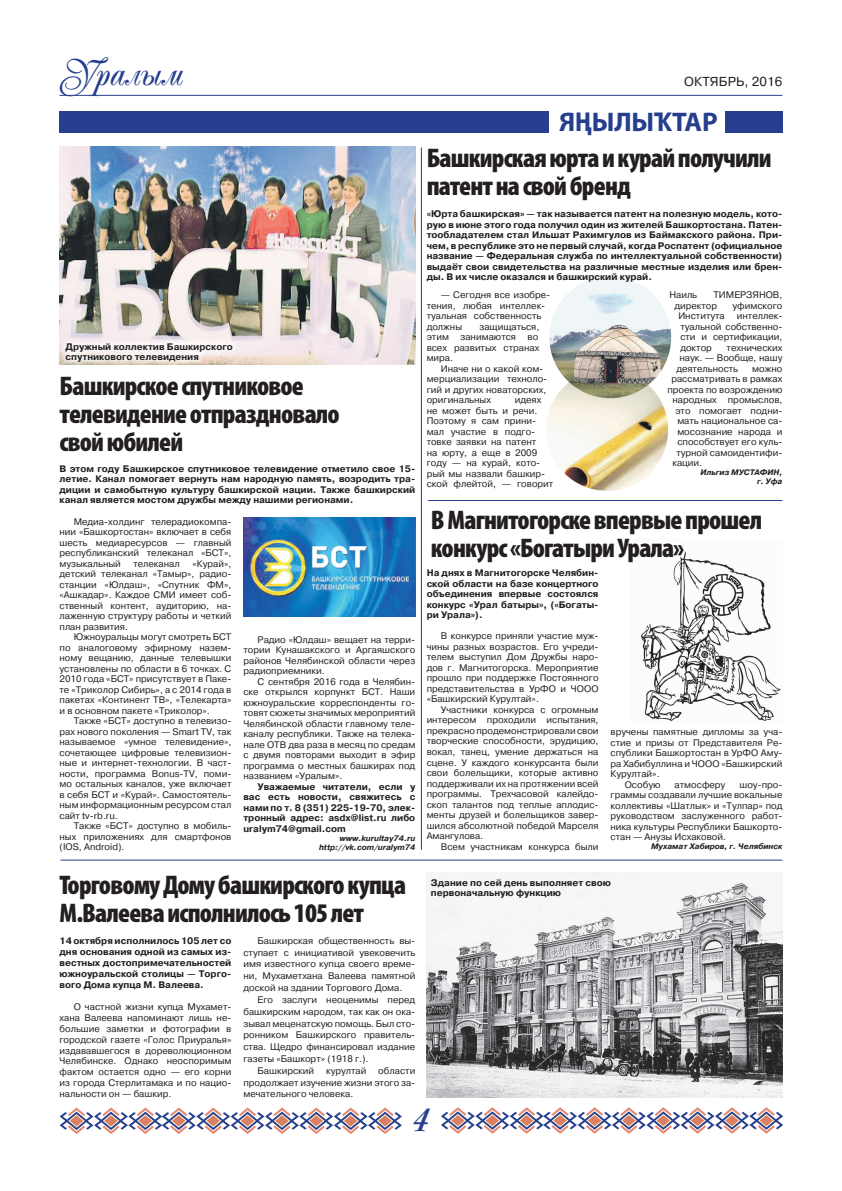
<style>
.page{position:relative;width:842px;height:1191px;background:#fff}
.page>*{position:absolute;margin:0;border:0;box-sizing:border-box;transform-origin:0 0}
.t1{font:46px "Popular Script";color:#253f8e}
.t2{font:42.1px "Popular Script";color:#253f8e}
.t3{font:900 condensed 27px/28px "Myriad Pro";letter-spacing:-.03em;color:#231f20}
.t4{font:700 27px "Myriad Pro";letter-spacing:-.01em;color:#253f8e}
.t5{font:13px "Pragmatica";letter-spacing:.01em;color:#231f20}
.t6{font:9.5px/10.5px "Pragmatica";color:#231f20;text-align:justify}
.t7{font:700 9.5px/10.5px "Pragmatica";color:#231f20;text-align:justify}
.t8{font:italic 700 8px/9px "Pragmatica";color:#231f20;text-align:right}
.s1{font-family:"Pragmatica Cond";font-size:26.4px}
</style>
<div class="page">
<hr style="left:60px;top:95px;width:722px;height:1px;background:#253f8e">
<svg style="left:441px;top:1107px;width:342px;height:26px"></svg>
<svg style="left:60px;top:1107px;width:342px;height:27px"></svg>
<div style="left:60px;top:111px;width:489px;height:22px;background:#253f8e"></div>
<div style="left:725px;top:111px;width:57px;height:22px;background:#253f8e"></div>
<img style="left:60px;top:147px;width:355px;height:217px">
<img style="left:427px;top:872px;width:355px;height:225px">
<img style="left:546px;top:369px;width:122px;height:122px;border-radius:61px">
<img style="left:549px;top:276px;width:122px;height:122px;border-radius:61px">
<hr style="left:428px;top:500px;width:354px;height:1px;background:#253f8e">
<hr style="left:60px;top:859px;width:722px;height:1px;background:#253f8e">
<hr style="left:421px;top:148px;width:1px;height:701px;background:#253f8e">
<img style="left:243px;top:518px;width:172px;height:98px">
<img style="left:641px;top:559px;width:140px;height:162px">
<svg style="left:641px;top:544px;width:47px;height:22px"></svg>
<svg style="left:59px;top:335px;width:234px;height:30px"></svg>
<h2 class="t2" style="left:60px;top:51px;width:126px">Уралым</h2>
<p class="t7" style="left:66px;top:341px;width:169px">Дружный коллектив Башкирского спутникового телевидения</p>
<h3 class="t3" style="left:60px;top:372px;width:282px">Башкирское спутниковое телевидение отпраздновало свой юбилей</h3>
<p class="t7" style="left:60px;top:463px;width:357px">В этом году Башкирское спутниковое телевидение отметило свое 15- летие. Канал помогает вернуть нам народную память, возродить тра&shy;диции и самобытную культуру башкирской нации. Также башкирский канал является мостом дружбы между нашими регионами.</p>
<p class="t6" style="left:60px;top:516px;width:173px;text-indent:14px">Медиа-холдинг телерадиокомпа&shy;нии «Башкортостан» включает в себя шесть медиаресурсов — главный республиканский телеканал «БСТ», музыкальный</p>
<p class="t6" style="left:60px;top:558px;width:173px;text-indent:133px">«Курай», детский телеканал «Тамыр», радио&shy;станции «Юлдаш», «Спутник ФМ», «Ашкадар». Каждое СМИ имеет соб&shy;ственный контент, аудиторию, на&shy;лаженную структуру работы и четкий план развития.</p>
<p class="t6" style="left:60px;top:632px;width:173px;text-indent:14px">Южноуральцы могут смотреть БСТ по аналоговому эфирному назем&shy;ному вещанию, данные телевышки установлены по области в 6 точках. С 2010 года «БСТ» присутствует в Паке&shy;те «Триколор Сибирь», а с 2014 года в пакетах «Континент ТВ», «Телекарта» и в основном пакете «Триколор».</p>
<p class="t6" style="left:60px;top:716px;width:173px;text-indent:14px">Также «БСТ» доступно в телевизо&shy;рах нового поколения — Smart TV, так называемое «умное телевидение», сочетающее цифровые телевизион&shy;ные и интернет-технологии. В част&shy;ности, программа Bonus-TV, поми&shy;мо остальных каналов, уже включает в себя БСТ и «Курай». Самостоятель&shy;ным информационным ресурсом стал сайт tv-rb.ru.</p>
<p class="t6" style="left:60px;top:821px;width:173px;text-indent:14px">Также «БСТ» доступно в мобиль&shy;ных приложениях для смартфонов (IOS, Android).</p>
<p class="t6" style="left:133px;top:558px;width:48px">телеканал</p>
<p class="t6" style="left:243px;top:634px;width:173px;text-indent:14px">Радио «Юлдаш» вещает на терри&shy;тории Кунашакского и Аргаяшского районов Челябинской области через радиоприемники.</p>
<p class="t6" style="left:243px;top:676px;width:173px;text-indent:14px">С сентября 2016 года в Челябин&shy;ске открылся корпункт БСТ. Наши южноуральские корреспонденты го&shy;товят сюжеты значимых мероприятий Челябинской области главному теле&shy;каналу республики. Также на телека&shy;нале ОТВ два раза в месяц по средам с двумя повторами выходит в эфир программа о местных башкирах под названием «Уралым».</p>
<p class="t7" style="left:243px;top:781px;width:173px;text-indent:14px">Уважаемые читатели, если у вас есть новости, свяжитесь с нами по т. 8 (351) 225-19-70, элек&shy;тронный адрес: asdx@list.ru либо uralym74@gmail.com</p>
<p class="t8" style="left:319px;top:833px;width:98px">www.kurultay74.ru http://vk.com/uralym74</p>
<h3 class="t3" style="left:60px;top:871px;width:348px">Торговому Дому башкирского купца<br>М.Валеева исполнилось 105 лет</h3>
<p class="t7" style="left:60px;top:935px;width:173px;line-height:11px">14 октября исполнилось 105 лет со дня основания одной из самых из&shy;вестных достопримечательностей южноуральской столицы — Торго&shy;вого Дома купца М. Валеева.</p>
<p class="t6" style="left:60px;top:1001px;width:173px;line-height:11px;text-indent:14px">О частной жизни купца Мухамет&shy;хана Валеева напоминают лишь не&shy;большие заметки и фотографии в городской газете «Голос Приуралья» издававшегося в дореволюционном Челябинске. Однако неоспоримым фактом остается одно — его корни из города Стерлитамака и по нацио&shy;нальности он — башкир.</p>
<p class="t6" style="left:243px;top:935px;width:173px;line-height:11.8px;text-indent:14px">Башкирская общественность вы&shy;ступает с инициативой увековечить имя известного купца своего време&shy;ни, Мухаметхана Валеева памятной доской на здании Торгового Дома.</p>
<p class="t6" style="left:243px;top:994px;width:173px;line-height:11.8px;text-indent:14px">Его заслуги неоценимы перед башкирским народом, так как он ока&shy;зывал меценатскую помощь. Был сто&shy;ронником Башкирского правитель&shy;ства. Щедро финансировал издание газеты «Башкорт» (1918 г.).</p>
<p class="t6" style="left:243px;top:1064px;width:173px;line-height:11.8px;text-indent:14px">Башкирский курултай области продолжает изучение жизни этого за&shy;мечательного человека.</p>
<h3 class="t5" style="left:684px;top:74px;width:100px">окТЯБРЬ, 2016</h3>
<h3 class="t4" style="left:559px;top:104px;width:160px">я<span class="s1">Ң</span>ылы<span class="s1">Ҡ</span>тар</h3>
<h3 class="t3" style="left:427px;top:145px;width:346px">Башкирская юрта и курай получили патент на свой бренд</h3>
<p class="t7" style="left:427px;top:209px;width:357px">«Юрта башкирская» — так называется патент на полезную модель, кото&shy;рую в июне этого года получил один из жителей Башкортостана. Патен&shy;тообладателем стал Ильшат Рахимгулов из Баймакского района. При&shy;чем, в республике это не первый случай, когда Роспатент (официальное название — Федеральная служба по интеллектуальной собственности) выдаёт свои свидетельства на различные местные изделия или брен&shy;ды. В их числе оказался и башкирский курай.</p>
<p class="t6" style="left:427px;top:290px;width:125px;text-align:left;text-indent:14px">— Сегодня все изобре&shy;тения, любая интеллек&shy;туальная собственность должны</p>
<p class="t6" style="left:427px;top:321px;width:114px;text-indent:53px">защищаться, этим занимаются во всех развитых странах мира.</p>
<p class="t6" style="left:427px;top:363px;width:122px;text-align:left;text-indent:14px">Иначе ни о какой ком&shy;мерциализации техноло&shy;гий и других новаторских, оригинальных</p>
<p class="t6" style="left:427px;top:395px;width:128px;text-align:left;text-indent:88px">идеях не может быть и речи.<br>Поэтому я сам прини&shy;мал участие в подго&shy;товке заявки на патент<br>на юрту, а еще в 2009 году — на курай, кото&shy;рый мы назвали башкир&shy;ской флейтой, — говорит</p>
<p class="t6" style="left:674px;top:290px;width:110px;text-indent:39px">ТИМЕРЗЯНОВ, директор</p>
<p class="t6" style="left:669px;top:290px;width:29px">Наиль</p>
<p class="t6" style="left:732px;top:300px;width:51px">уфимского</p>
<p class="t6" style="left:678px;top:311px;width:48px">Института</p>
<p class="t6" style="left:680px;top:311px;width:104px;text-indent:56px">интеллек&shy;туальной собственно&shy;сти и сертификации, доктор</p>
<p class="t6" style="left:727px;top:342px;width:57px">технических</p>
<p class="t6" style="left:679px;top:353px;width:105px">наук. — Вообще, нашу</p>
<p class="t6" style="left:676px;top:363px;width:63px">деятельность</p>
<p class="t6" style="left:752px;top:363px;width:32px">можно</p>
<p class="t6" style="left:671px;top:374px;width:113px">рассматривать в рамках</p>
<p class="t6" style="left:667px;top:384px;width:117px">проекта по возрождению</p>
<p class="t6" style="left:672px;top:395px;width:112px">народных промыслов,</p>
<p class="t6" style="left:675px;top:405px;width:109px">это помогает подни-</p>
<p class="t6" style="left:677px;top:416px;width:107px">мать национальное са-</p>
<p class="t6" style="left:677px;top:426px;width:107px">мосознание народа и</p>
<p class="t6" style="left:677px;top:437px;width:107px">способствует его куль-</p>
<p class="t6" style="left:676px;top:447px;width:108px">турной самоидентифи-</p>
<p class="t6" style="left:672px;top:458px;width:31px">кации.</p>
<p class="t8" style="left:700px;top:468px;width:84px">Ильгиз МУСТАФИН, г. Уфа</p>
<h3 class="t3" style="left:431px;top:506px;width:333px">В Магнитогорске впервые прошел конкурс «Богатыри Урала»</h3>
<p class="t7" style="left:427px;top:568px;width:173px">На днях в Магнитогорске Челябин&shy;ской области на базе концертного объединения впервые состоялся конкурс «Урал батыры», («Богаты&shy;ри Урала»).</p>
<p class="t6" style="left:427px;top:631px;width:173px;text-align:left;text-indent:14px">В конкурсе приняли участие муж&shy;чины разных возрастов. Его учреди&shy;телем выступил Дом Дружбы наро&shy;дов г. Магнитогорска. Мероприятие прошло при поддержке Постоянного представительства в УрФО и ЧООО «Башкирский Курултай».</p>
<p class="t6" style="left:427px;top:704px;width:173px;text-indent:14px">Участники конкурса с огромным интересом проходили испытания, прекрасно продемонстрировали свои творческие способности, эрудицию, вокал, танец, умение держаться на сцене. У каждого конкурсанта были свои болельщики, которые активно поддерживали их на протяжении всей программы. Трехчасовой калейдо&shy;скоп талантов под теплые аплодис&shy;менты друзей и болельщиков завер&shy;шился абсолютной победой Марселя Амангулова.</p>
<p class="t6" style="left:441px;top:841px;width:159px">Всем участникам конкурса были</p>
<p class="t6" style="left:610px;top:727px;width:173px">вручены памятные дипломы за уча&shy;стие и призы от Представителя Ре&shy;спублики Башкортостан в УрФО Аму&shy;ра Хабибуллина и ЧООО</p>
<p class="t6" style="left:721px;top:758px;width:63px">«Башкирский</p>
<p class="t6" style="left:610px;top:769px;width:51px;text-align:right">Курултай».<br>Особую</p>
<p class="t6" style="left:675px;top:779px;width:52px">атмосферу</p>
<p class="t6" style="left:610px;top:779px;width:173px;text-align:left;text-indent:129px">шоу-про&shy;граммы создавали лучшие вокальные коллективы «Шатлык» и «Тулпар» под руководством заслуженного работ&shy;ника культуры Республики Башкорто&shy;стан — Анузы Исхаковой.</p>
<p class="t8" style="left:651px;top:842px;width:133px">Мухамат Хабиров, г. Челябинск</p>
<p class="t7" style="left:431px;top:877px;width:181px">Здание по сей день выполняет свою первоначальную функцию</p>
<h1 class="t1" style="left:412px;top:1094px;width:19px">4</h1>
</div>
